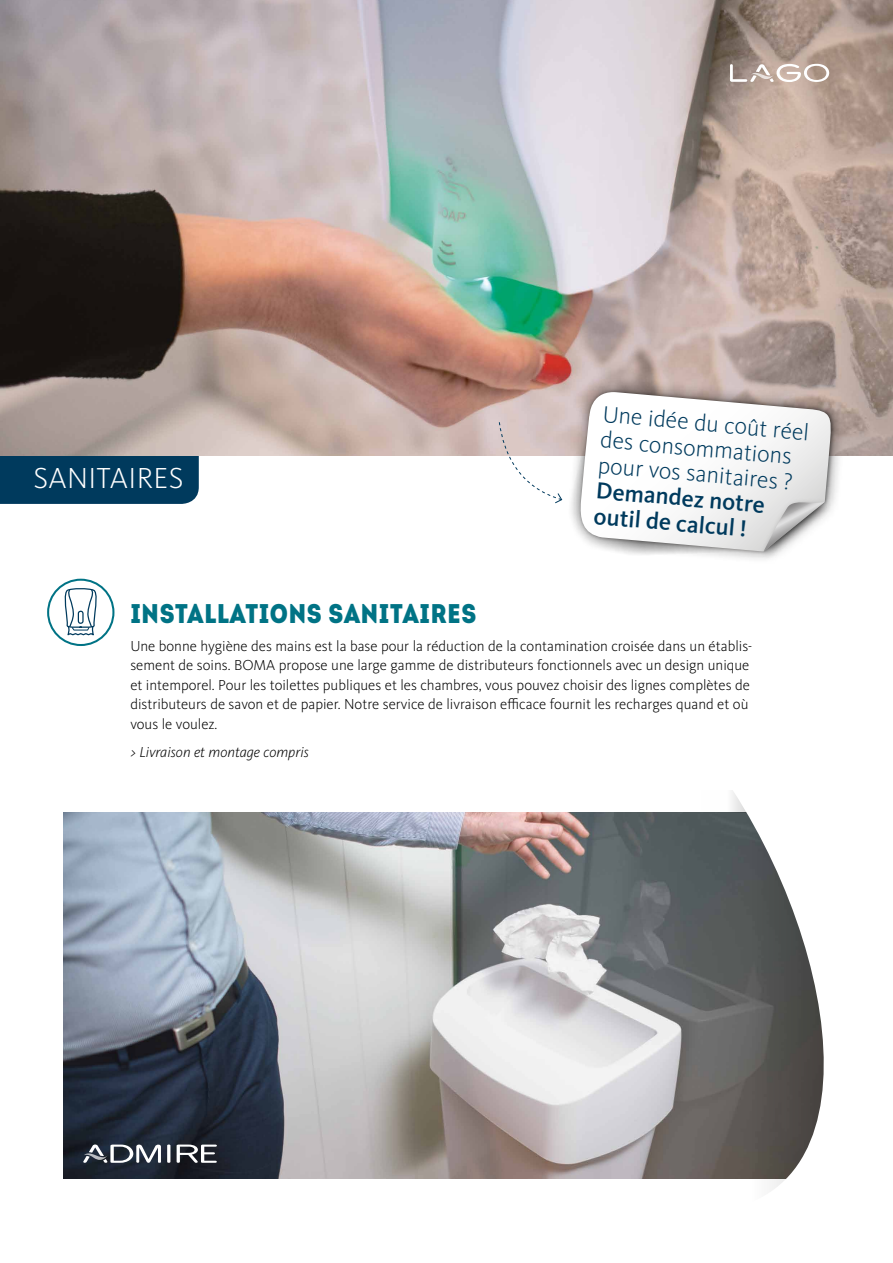
<style>
.page{position:relative;width:893px;height:1263px;background:#fff}
.page>*{position:absolute;margin:0;border:0;box-sizing:border-box;transform-origin:0 0}
.t1{font:300 30px "Kievit Pro";letter-spacing:.01em;color:#fff}
.t2{font:27px "Intro Cond Black Free";letter-spacing:.025em;color:#007385}
.t3{font:300 24px/25.5px "Kievit Pro";color:#003a5d}
.t4{font:500 24px/25.5px "Kievit Pro";color:#003a5d}
.t5{font:300 15px/19.5px "Kievit Pro";color:#000}
.t6{font:italic 300 15px "Kievit Pro";color:#000}
</style>
<div class="page">
<div style="left:0;top:456px;width:199px;height:48px;background:#003a5d"></div>
<img style="left:1px;top:0;width:892px;height:456px">
<img style="left:0;top:0;width:1px;height:456px">
<img style="left:64px;top:813px;width:633px;height:366px">
<svg style="left:697px;top:790px;width:127px;height:401px"></svg>
<svg style="left:177px;top:1144px;width:40px;height:19px"></svg>
<hr style="left:167px;top:1144px;width:3px;height:19px;background:#fff">
<svg style="left:83px;top:1144px;width:78px;height:19px"></svg>
<svg style="left:730px;top:64px;width:99px;height:18px"></svg>
<div style="left:47px;top:579px;width:67px;height:67px;border:2px solid #007385;border-radius:50%"></div>
<svg style="left:64px;top:586px;width:35px;height:50px"></svg>
<div style="left:78px;top:611px;width:6px;height:13px;border:1px solid #003a5d;border-radius:2px"></div>
<div style="left:567px;top:377px;width:280px;height:189px;background:#000;opacity:.5"></div>
<img style="left:574px;top:385px;width:266px;height:175px">
<img style="left:755px;top:488px;width:83px;height:78px">
<svg style="left:498px;top:392px;width:334px;height:165px"></svg>
<h1 class="t1" style="left:33px;top:460px;width:151px">SANITAIRES</h1>
<h3 class="t3" style="left:604px;top:401px;width:209px;rotate:5deg">Une idée du coût réel des consommations pour vos sanitaires ?</h3>
<h3 class="t4" style="left:597px;top:477px;width:171px;rotate:5deg">Demandez notre outil de calcul !</h3>
<h2 class="t2" style="left:130px;top:595px;width:347px">INSTALLATIONS SANITAIRES</h2>
<p class="t5" style="left:130px;top:636px;width:623px">Une bonne hygiène des mains est la base pour la réduction de la contamination croisée dans un établis&shy;sement de soins. BOMA propose une large gamme de distributeurs fonctionnels avec un design unique et intemporel. Pour les toilettes publiques et les chambres, vous pouvez choisir des lignes complètes de distributeurs de savon et de papier. Notre service de livraison efficace fournit les recharges quand et où vous le voulez.</p>
<p class="t6" style="left:130px;top:743px;width:180px">&gt; Livraison et montage compris</p>
</div>
